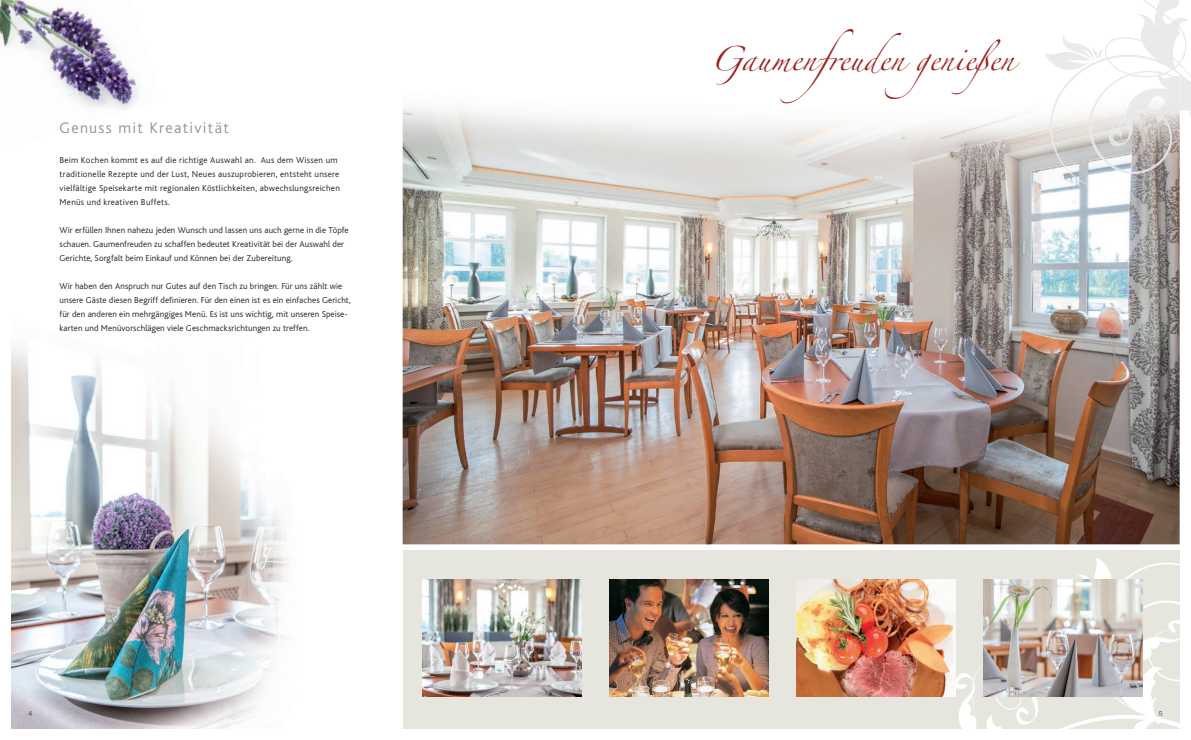
<style>
.page{position:relative;width:1191px;height:740px;background:#fff}
.page>*{position:absolute;margin:0;border:0;box-sizing:border-box;transform-origin:0 0}
.t1{font:22px "Zapfino";color:#98231e}
.t2{font:300 16px "Bliss";letter-spacing:.08em;color:#939598}
.t3{font:300 9px/14px "Bliss";letter-spacing:.01em;color:#231f20}
.t4{font:300 7px "Helvetica Neue";color:#231f20}
</style>
<div class="page">
<div style="left:403px;top:550px;width:776px;height:179px;background:#e7e6de"></div>
<svg style="left:895px;top:558px;width:284px;height:171px"></svg>
<img style="left:403px;top:53px;width:776px;height:491px">
<img style="left:11px;top:347px;width:279px;height:382px">
<img style="left:609px;top:580px;width:159px;height:116px">
<img style="left:797px;top:580px;width:158px;height:116px">
<img style="left:984px;top:580px;width:158px;height:116px">
<img style="left:422px;top:580px;width:159px;height:116px">
<svg style="left:1144px;top:0;width:47px;height:117px"></svg>
<img style="left:1047px;top:4px;width:132px;height:184px">
<img style="left:0;top:0;width:139px;height:109px">
<h2 class="t2" style="left:60px;top:120px;width:171px">Genuss mit Kreativität</h2>
<p class="t3" style="left:60px;top:153px;width:282px">Beim Kochen kommt es auf die richtige Auswahl an. Aus dem Wissen um traditionelle Rezepte und der Lust, Neues auszuprobieren, entsteht unsere vielfältige Speisekarte mit regionalen Köstlichkeiten, abwechslungsreichen Menüs und kreativen Buffets.</p>
<p class="t3" style="left:60px;top:223px;width:291px">Wir erfüllen Ihnen nahezu jeden Wunsch und lassen uns auch gerne in die Töpfe schauen. Gaumenfreuden zu schaffen bedeutet Kreativität bei der Auswahl der<br>Gerichte, Sorgfalt beim Einkauf und Können bei der Zubereitung.</p>
<p class="t3" style="left:60px;top:279px;width:293px">Wir haben den Anspruch nur Gutes auf den Tisch zu bringen. Für uns zählt wie unsere Gäste diesen Begriff definieren. Für den einen ist es ein einfaches Gericht, für den anderen ein mehrgängiges Menü. Es ist uns wichtig, mit unseren Speise&shy;karten und Menüvorschlägen viele Geschmacksrichtungen zu treffen.</p>
<h1 class="t1" style="left:710px;top:49px;width:316px">Gaumenfreuden genießen</h1>
<p class="t4" style="left:28px;top:709px;width:5px">4</p>
<p class="t4" style="left:1158px;top:709px;width:5px">5</p>
</div>
